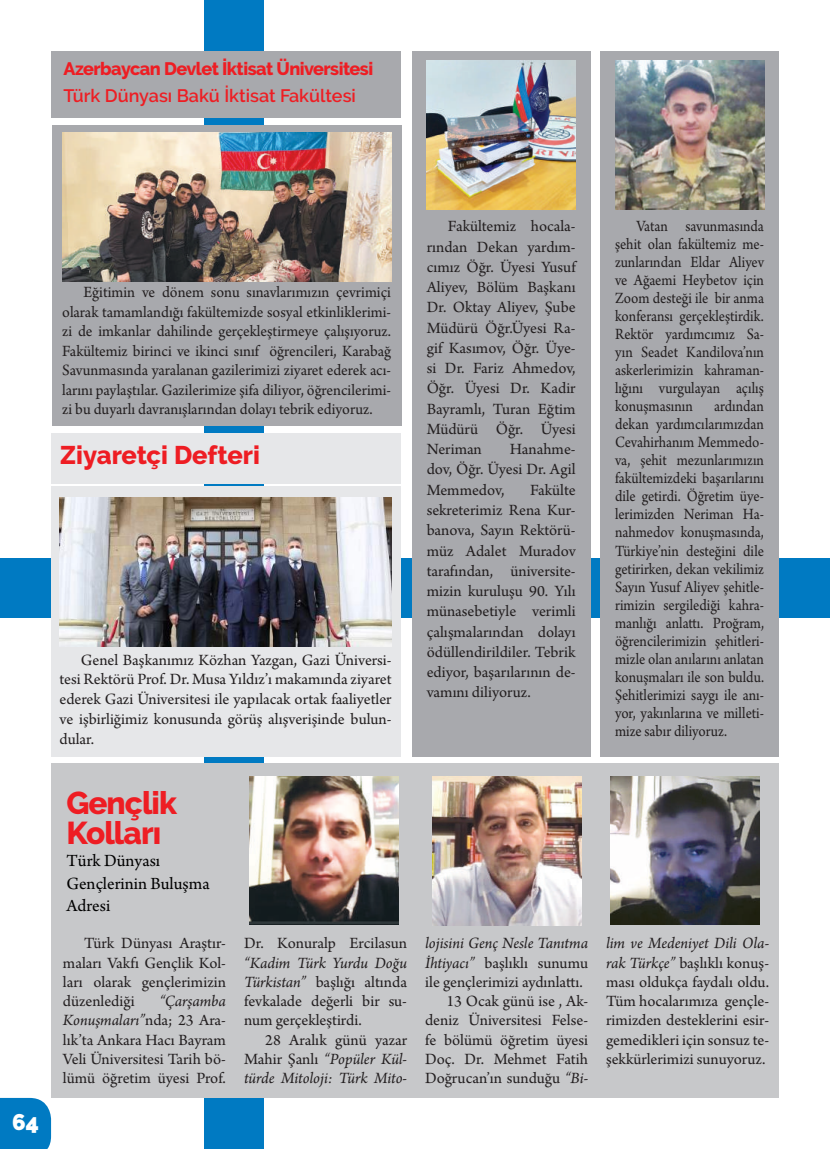
<style>
.page{position:relative;width:830px;height:1149px;background:#fff}
.page>*{position:absolute;margin:0;border:0;box-sizing:border-box;transform-origin:0 0}
.t1{font:800 31.5px/30px "Raleway";letter-spacing:-.03em;color:#ee1d23}
.t2{font:800 25.5px "Raleway";color:#ee1d23}
.t3{font:900 22.5px "Raleway";color:#fff}
.t4{font:18px/22.5px "Arno Pro";color:#000}
.t5{font:800 18px "Raleway";letter-spacing:-.03em;color:#ee1d23}
.t6{font:600 18px "Raleway";color:#ee1d23}
.t7{font:16.5px/20.2px "Arno Pro";color:#231f20;text-align:justify}
.t8{font:16.5px/18px "Arno Pro";color:#231f20;text-align:justify;scale:.9 1}
.t9{font:16.5px/19.5px "Arno Pro";color:#231f20;text-align:justify;scale:.96 1}
.t10{font:italic 16.5px/19.2px "Arno Pro";letter-spacing:-.005em;color:#231f20;text-align:justify}
.s1{font-style:italic}
.s2{font-style:normal}
</style>
<div class="page">
<div style="left:0;top:1097px;width:51px;height:51px;background:#007ac2"></div>
<div style="left:0;top:558px;width:829px;height:60px;background:#007ac2"></div>
<div style="left:204px;top:0;width:60px;height:1148px;background:#007ac2"></div>
<div style="left:600px;top:51px;width:178px;height:705px;background:#a8a9ad"></div>
<div style="left:411px;top:51px;width:179px;height:705px;background:#a8a9ad"></div>
<div style="left:52px;top:125px;width:349px;height:300px;background:#a8a9ad"></div>
<div style="left:51px;top:763px;width:727px;height:334px;background:#c7c8ca"></div>
<div style="left:51px;top:433px;width:349px;height:51px;background:#e6e7e9"></div>
<img style="left:432px;top:776px;width:148px;height:148px">
<img style="left:249px;top:776px;width:149px;height:148px">
<img style="left:610px;top:776px;width:149px;height:148px">
<div style="left:51px;top:486px;width:349px;height:270px;background:#e6e7e9"></div>
<img style="left:60px;top:497px;width:331px;height:149px">
<img style="left:615px;top:60px;width:148px;height:149px">
<img style="left:62px;top:132px;width:329px;height:149px">
<div style="left:51px;top:51px;width:349px;height:67px;background:#a8a9ad"></div>
<img style="left:426px;top:60px;width:149px;height:149px">
<p class="t5" style="left:64px;top:59px;width:311px">Azerbaycan Devlet İktisat Üniversitesi</p>
<p class="t6" style="left:64px;top:85px;width:294px">Türk Dünyası Bakü İktisat Fakültesi</p>
<h3 class="t3" style="left:12px;top:1108px;width:28px">64</h3>
<p class="t9" style="left:62px;top:283px;width:344px;text-indent:21px">Eğitimin ve dönem sonu sınavlarımızın çevrimiçi olarak tamamlandığı fakültemizde sosyal etkinliklerimi&shy;zi de imkanlar dahilinde gerçekleştirmeye çalışıyoruz.<br>Fakültemiz birinci ve ikinci sınıf öğrencileri, Karabağ Savunmasında yaralanan gazilerimizi ziyaret ederek acı&shy;larını paylaştılar. Gazilerimize şifa diliyor, öğrencilerimi&shy;zi bu duyarlı davranışlarından dolayı tebrik ediyoruz.</p>
<h2 class="t2" style="left:60px;top:441px;width:201px">Ziyaretçi Defteri</h2>
<p class="t7" style="left:60px;top:650px;width:333px;line-height:19.8px;text-indent:21px">Genel Başkanımız Közhan Yazgan, Gazi Üniversi&shy;tesi Rektörü Prof. Dr. Musa Yıldız’ı makamında ziyaret ederek Gazi Üniversitesi ile yapılacak ortak faaliyetler ve işbirliğimiz konusunda görüş alışverişinde bulun&shy;dular.</p>
<p class="t7" style="left:426px;top:217px;width:150px;text-indent:21px">Fakültemiz hocala&shy;rından Dekan yardım&shy;cımız Öğr. Üyesi Yusuf Aliyev, Bölüm Başkanı Dr. Oktay Aliyev, Şube Müdürü Öğr.Üyesi Ra&shy;gif Kasımov, Öğr. Üye&shy;si Dr. Fariz Ahmedov, Öğr. Üyesi Dr. Kadir Bayramlı, Turan Eğtim Müdürü Öğr. Üyesi Neriman</p>
<p class="t7" style="left:426px;top:440px;width:150px;text-indent:83px">Hanahme&shy;dov, Öğr. Üyesi Dr. Agil Memmedov,</p>
<p class="t7" style="left:426px;top:480px;width:150px;text-indent:103px">Fakülte sekreterimiz Rena Kur&shy;banova, Sayın Rektörü&shy;müz Adalet Muradov tarafından, üniversite&shy;mizin kuruluşu 90. Yılı münasebetiyle verimli çalışmalarından dolayı ödüllendirildiler. Tebrik ediyor, başarılarının de&shy;vamını diliyoruz.</p>
<p class="t8" style="left:614px;top:218px;width:167px;text-indent:21px">Vatan savunmasında şehit olan fakültemiz me&shy;zunlarından Eldar Aliyev ve Ağaemi Heybetov için Zoom desteği ile bir anma konferansı gerçekleştirdik.<br>Rektör yardımcımız Sa&shy;yın Seadet Kandilova’nın askerlerimizin kahraman&shy;lığını vurgulayan açılış konuşmasının</p>
<p class="t8" style="left:614px;top:398px;width:167px;text-indent:99px">ardından dekan yardımcılarımızdan Cevahirhanım Memmedo&shy;va, şehit mezunlarımızın fakültemizdeki başarılarını dile getirdi. Öğretim üye&shy;lerimizden Neriman Ha&shy;nahmedov konuşmasında, Türkiye’nin desteğini dile getirirken, dekan vekilimiz Sayın Yusuf Aliyev şehitle&shy;rimizin sergilediği kahra&shy;manlığı anlattı. Proğram, öğrencilerimizin şehitleri&shy;mizle olan anılarını anlatan konuşmaları ile son buldu.<br>Şehitlerimizi saygı ile anı&shy;yor, yakınlarına ve milleti&shy;mize sabır diliyoruz.</p>
<h1 class="t1" style="left:66px;top:787px;width:112px">Gençlik<br>Kolları</h1>
<p class="t4" style="left:66px;top:850px;width:145px">Türk Dünyası<br>Gençlerinin Buluşma<br>Adresi</p>
<p class="t7" style="left:63px;top:934px;width:164px;line-height:19.2px;text-indent:21px">Türk Dünyası Araştır&shy;maları Vakfı Gençlik Kol&shy;ları olarak gençlerimizin düzenlediği</p>
<p class="t7" style="left:63px;top:992px;width:164px;line-height:19.2px;text-indent:97px"><span class="s1">“Çarşamba Konuşmaları”</span>nda; 23 Ara&shy;lık’ta Ankara Hacı Bayram Veli Üniversitesi Tarih bö&shy;lümü öğretim üyesi Prof.</p>
<p class="t7" style="left:244px;top:933px;width:164px">Dr. Konuralp Ercilasun</p>
<p class="t7" style="left:244px;top:953px;width:164px;line-height:19.2px"><span class="s1">“Kadim Türk Yurdu Doğu Türkistan”</span> başlığı altında fevkalade değerli bir su&shy;num gerçekleştirdi.</p>
<p class="t10" style="left:244px;top:1030px;width:164px;text-indent:21px"><span class="s2">28 Aralık günü yazar Mahir Şanlı</span> “Popüler Kül&shy;türde Mitoloji: Türk Mito-</p>
<p class="t10" style="left:425px;top:934px;width:164px">lojisini Genç Nesle Tanıtma</p>
<p class="t7" style="left:425px;top:953px;width:164px"><span class="s1">İhtiyacı”</span> başlıklı sunumu</p>
<p class="t7" style="left:425px;top:972px;width:159px">ile gençlerimizi aydınlattı.</p>
<p class="t7" style="left:446px;top:991px;width:143px">13 Ocak günü ise , Ak-</p>
<p class="t7" style="left:425px;top:1010px;width:164px">deniz Üniversitesi Felse-</p>
<p class="t7" style="left:425px;top:1029px;width:164px">fe bölümü öğretim üyesi</p>
<p class="t7" style="left:425px;top:1049px;width:164px">Doç. Dr. Mehmet Fatih</p>
<p class="t7" style="left:425px;top:1068px;width:164px">Doğrucan’ın sunduğu <span class="s1">“Bi-</span></p>
<p class="t7" style="left:605px;top:934px;width:164px;line-height:19.2px"><span class="s1">lim ve Medeniyet Dili Ola&shy;rak Türkçe”</span> başlıklı konuş&shy;ması oldukça faydalı oldu.<br>Tüm hocalarımıza gençle&shy;rimizden desteklerini esir&shy;gemedikleri için sonsuz te&shy;şekkürlerimizi sunuyoruz.</p>
</div>
